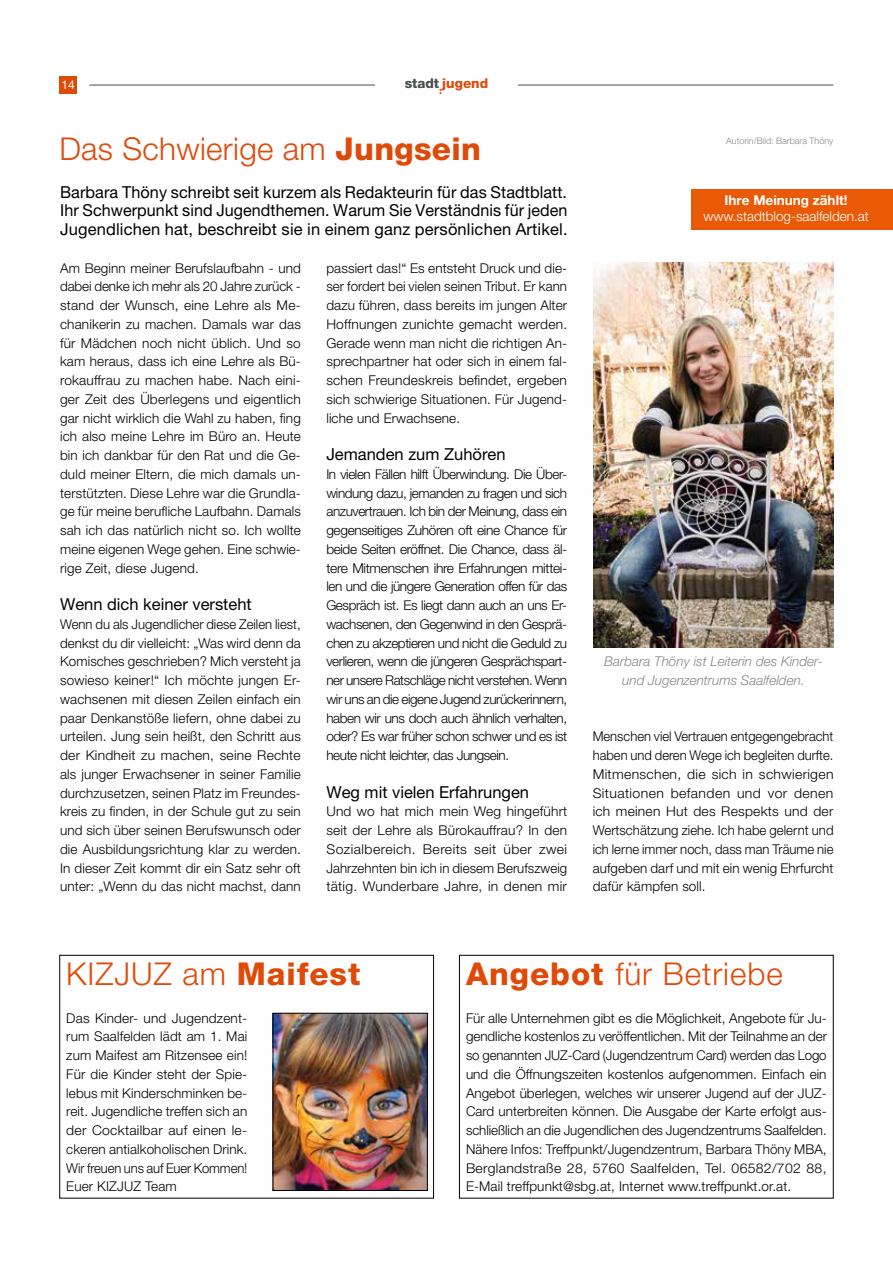
<style>
.page{position:relative;width:893px;height:1263px;background:#fff}
.page>*{position:absolute;margin:0;border:0;box-sizing:border-box;transform-origin:0 0}
.t1{font:300 31.5px "Helvetica Neue LT Pro";letter-spacing:.03em;color:#e04a09}
.t2{font:300 31.5px "Helvetica Neue LT Pro";letter-spacing:.01em;color:#e04a09}
.t3{font:16.5px/18.8px "Helvetica Neue LT Pro";color:#000;text-align:justify}
.t4{font:300 13.5px/18.8px "Helvetica Neue LT Pro";letter-spacing:.01em;color:#000;text-align:justify}
.t5{font:italic 300 13.5px/18.8px "Helvetica Neue LT Pro";color:#878786;text-align:center}
.t6{font:300 13.5px "Helvetica Neue LT Pro";color:#fff}
.t7{font:700 13.5px "Helvetica Neue LT Pro";color:#fff}
.t8{font:800 13.5px "Helvetica Neue LT Pro";color:#e04a09}
.t9{font:12px "Helvetica Neue LT Pro";color:#fff}
.t10{font:300 9px "Helvetica Neue LT Pro";color:#878786}
.s1{color:#48504f}
.s2{font-weight:800}
</style>
<div class="page">
<div style="left:60px;top:77px;width:17px;height:17px;background:#e04a09"></div>
<hr style="left:507px;top:85px;width:326px;height:1px;background:#48504f">
<hr style="left:89px;top:85px;width:297px;height:1px;background:#48504f">
<div style="left:375px;top:82px;width:30px;height:8px;background:#fff"></div>
<div style="left:488px;top:81px;width:29px;height:8px;background:#fff"></div>
<div style="left:60px;top:955px;width:374px;height:243px;border:1px solid #000"></div>
<img style="left:593px;top:263px;width:240px;height:385px">
<img style="left:275px;top:1015px;width:151px;height:174px">
<div style="left:273px;top:1013px;width:155px;height:178px;border:1px solid #000"></div>
<div style="left:459px;top:955px;width:374px;height:243px;border:1px solid #000"></div>
<div style="left:692px;top:189px;width:201px;height:41px;background:#ea5a06"></div>
<p class="t9" style="left:61px;top:77px;width:15px">14</p>
<p class="t8" style="left:405px;top:75px;width:85px"><span class="s1">stadt</span><sub>:</sub>jugend</p>
<h1 class="t2" style="left:59px;top:130px;width:423px">Das Schwierige am <span class="s2">Jungsein</span></h1>
<p class="t3" style="left:60px;top:182px;width:509px">Barbara Thöny schreibt seit kurzem als Redakteurin für das Stadtblatt.<br>Ihr Schwerpunkt sind Jugendthemen. Warum Sie Verständnis für jeden Jugendlichen hat, beschreibt sie in einem ganz persönlichen Artikel.</p>
<p class="t4" style="left:60px;top:258px;width:242px">Am Beginn meiner Berufslaufbahn - und dabei denke ich mehr als 20 Jahre zurück - stand der Wunsch, eine Lehre als Me&shy;chanikerin zu machen. Damals war das für Mädchen noch nicht üblich. Und so kam heraus, dass ich eine Lehre als Bü&shy;rokauffrau zu machen habe. Nach eini&shy;ger Zeit des Überlegens und eigentlich gar nicht wirklich die Wahl zu haben, fing ich also meine Lehre im Büro an. Heute bin ich dankbar für den Rat und die Ge&shy;duld meiner Eltern, die mich damals un&shy;terstützten. Diese Lehre war die Grundla&shy;ge für meine berufliche Laufbahn. Damals sah ich das natürlich nicht so. Ich wollte meine eigenen Wege gehen. Eine schwie&shy;rige Zeit, diese Jugend.</p>
<p class="t3" style="left:60px;top:595px;width:193px">Wenn dich keiner versteht</p>
<p class="t4" style="left:60px;top:614px;width:242px">Wenn du als Jugendlicher diese Zeilen liest, denkst du dir vielleicht: „Was wird denn da Komisches geschrieben? Mich versteht ja sowieso keiner!“ Ich möchte jungen Er&shy;wachsenen mit diesen Zeilen einfach ein paar Denkanstöße liefern, ohne dabei zu urteilen. Jung sein heißt, den Schritt aus der Kindheit zu machen, seine Rechte als junger Erwachsener in seiner Familie durchzusetzen, seinen Platz im Freundes&shy;kreis zu finden, in der Schule gut zu sein und sich über seinen Berufswunsch oder die Ausbildungsrichtung klar zu werden.<br>In dieser Zeit kommt dir ein Satz sehr oft unter: „Wenn du das nicht machst, dann</p>
<p class="t4" style="left:326px;top:258px;width:242px">passiert das!“ Es entsteht Druck und die&shy;ser fordert bei vielen seinen Tribut. Er kann dazu führen, dass bereits im jungen Alter Hoffnungen zunichte gemacht werden.<br>Gerade wenn man nicht die richtigen An&shy;sprechpartner hat oder sich in einem fal&shy;schen Freundeskreis befindet, ergeben sich schwierige Situationen. Für Jugend&shy;liche und Erwachsene.</p>
<p class="t3" style="left:326px;top:445px;width:181px">Jemanden zum Zuhören</p>
<p class="t4" style="left:326px;top:464px;width:242px">In vielen Fällen hilft Überwindung. Die Über&shy;windung dazu, jemanden zu fragen und sich anzuvertrauen. Ich bin der Meinung, dass ein gegenseitiges Zuhören oft eine Chance für beide Seiten eröffnet. Die Chance, dass äl&shy;tere Mitmenschen ihre Erfahrungen mittei&shy;len und die jüngere Generation offen für das Gespräch ist. Es liegt dann auch an uns Er&shy;wachsenen, den Gegenwind in den Gesprä&shy;chen zu akzeptieren und nicht die Geduld zu verlieren, wenn die jüngeren Gesprächspart&shy;ner unsere Ratschläge nicht verstehen. Wenn wir uns an die eigene Jugend zurückerinnern, haben wir uns doch auch ähnlich verhalten, oder? Es war früher schon schwer und es ist heute nicht leichter, das Jungsein.</p>
<p class="t3" style="left:326px;top:782px;width:204px">Weg mit vielen Erfahrungen</p>
<p class="t4" style="left:326px;top:802px;width:242px">Und wo hat mich mein Weg hingeführt seit der Lehre als Bürokauffrau? In den Sozialbereich. Bereits seit über zwei Jahrzehnten bin ich in diesem Berufszweig tätig. Wunderbare Jahre, in denen mir</p>
<p class="t10" style="left:726px;top:135px;width:109px">Autorin/Bild: Barbara Thöny</p>
<p class="t7" style="left:725px;top:192px;width:124px">Ihre Meinung zählt!</p>
<p class="t6" style="left:703px;top:208px;width:167px">www.stadtblog-saalfelden.at</p>
<p class="t5" style="left:604px;top:652px;width:220px">Barbara Thöny ist Leiterin des Kinder&shy;und Jugenzentrums Saalfelden.</p>
<p class="t4" style="left:593px;top:727px;width:242px">Menschen viel Vertrauen entgegengebracht haben und deren Wege ich begleiten durfte.<br>Mitmenschen, die sich in schwierigen Situationen befanden und vor denen ich meinen Hut des Respekts und der Wertschätzung ziehe. Ich habe gelernt und ich lerne immer noch, dass man Träume nie aufgeben darf und mit ein wenig Ehrfurcht dafür kämpfen soll.</p>
<h1 class="t1" style="left:66px;top:955px;width:295px">KIZJUZ am <span class="s2">Maifest</span></h1>
<p class="t4" style="left:66px;top:1008px;width:183px">Das Kinder- und Jugendzent&shy;rum Saalfelden lädt am 1. Mai zum Maifest am Ritzensee ein!<br>Für die Kinder steht der Spie&shy;lebus mit Kinderschminken be&shy;reit. Jugendliche treffen sich an der Cocktailbar auf einen le&shy;ckeren antialkoholischen Drink.<br>Wir freuen uns auf Euer Kommen!<br>Euer KIZJUZ Team</p>
<h1 class="t1" style="left:466px;top:955px;width:318px"><span class="s2">Angebot</span> für Betriebe</h1>
<p class="t4" style="left:466px;top:1008px;width:362px">Für alle Unternehmen gibt es die Möglichkeit, Angebote für Ju&shy;gendliche kostenlos zu veröffentlichen. Mit der Teilnahme an der so genannten JUZ-Card (Jugendzentrum Card) werden das Logo und die Öffnungszeiten kostenlos aufgenommen. Einfach ein Angebot überlegen, welches wir unserer Jugend auf der JUZ-Card unterbreiten können. Die Ausgabe der Karte erfolgt aus&shy;schließlich an die Jugendlichen des Jugendzentrums Saalfelden.<br>Nähere Infos: Treffpunkt/Jugendzentrum, Barbara Thöny MBA, Berglandstraße 28, 5760 Saalfelden, Tel. 06582/702 88, E-Mail treffpunkt@sbg.at, Internet www.treffpunkt.or.at.</p>
</div>
